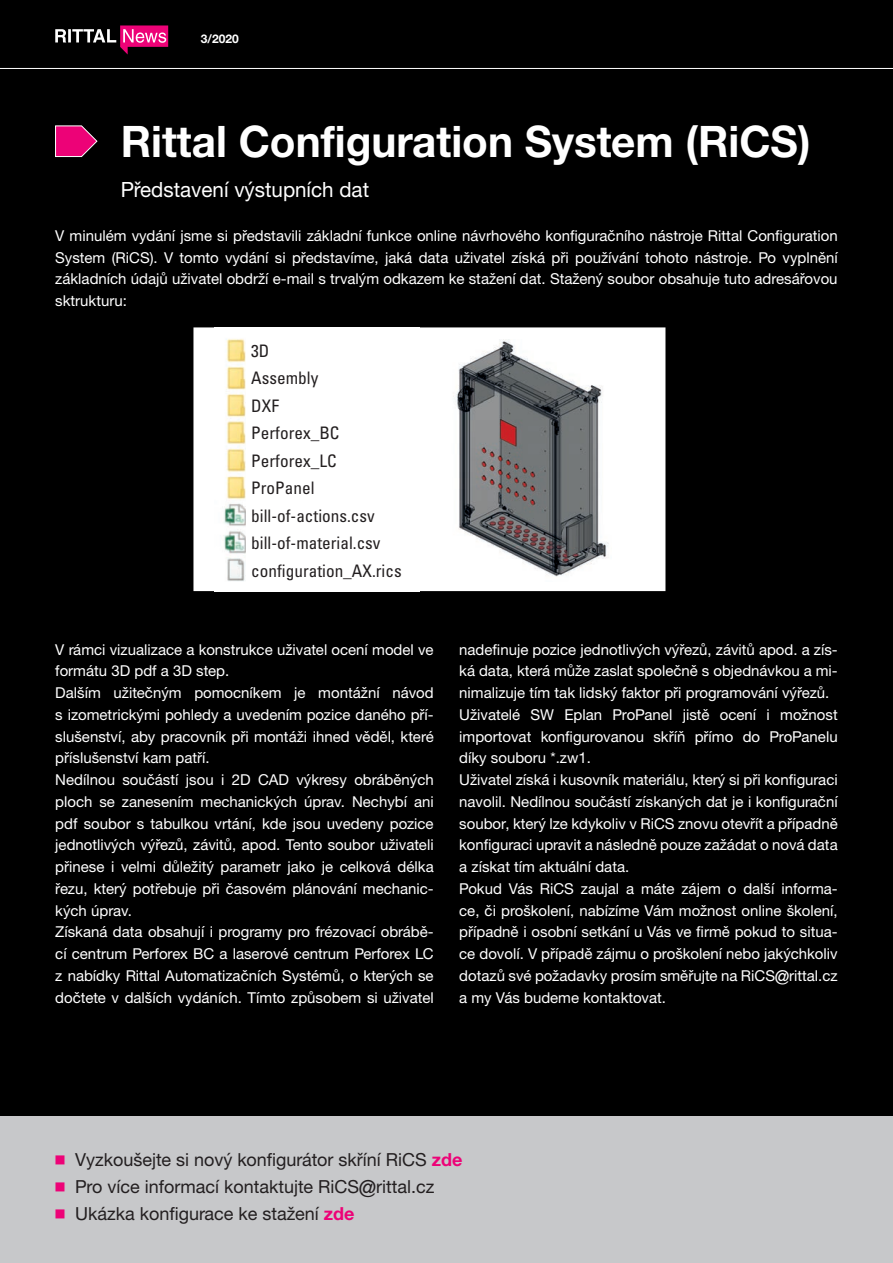
<style>
.page{position:relative;width:893px;height:1263px;background:#000}
.page>*{position:absolute;margin:0;border:0;box-sizing:border-box;transform-origin:0 0}
.t1{font:700 43.5px "Neue Helvetica For Rittal";color:#fff}
.t2{font:21px "Neue Helvetica For Rittal";color:#fff}
.t3{font:18px/27px "Neue Helvetica For Rittal";color:#231f20}
.t4{font:condensed 17.25px/27.5px "Univers CE";color:#231f20}
.t5{font:15px/21.8px "Neue Helvetica For Rittal";color:#fff}
.t6{font:700 12px "Neue Helvetica For Rittal";color:#fff}
.s1{color:#ed0277}
.s2{font-weight:700;color:#ed0277}
</style>
<div class="page">
<hr style="left:0;top:68px;width:893px;height:1px;background:#fff">
<svg style="left:55px;top:25px;width:113px;height:30px"></svg>
<div style="left:0;top:1116px;width:893px;height:147px;background:#c7c8ca"></div>
<svg style="left:55px;top:125px;width:43px;height:32px"></svg>
<div style="left:193px;top:327px;width:472px;height:264px;background:#fff;border:2px solid #fff"></div>
<img style="left:453px;top:339px;width:156px;height:238px">
<img style="left:215px;top:327px;width:204px;height:264px">
<div style="left:247px;top:334px;width:158px;height:250px;background:#fff"></div>
<p class="t6" style="left:201px;top:32px;width:39px">3/2020</p>
<h1 class="t1" style="left:121px;top:114px;width:691px">Rittal Configuration System (RiCS)</h1>
<h2 class="t2" style="left:121px;top:176px;width:250px">Představení výstupních dat</h2>
<p class="t5" style="left:55px;top:225px;width:784px;text-align:justify">V minulém vydání jsme si představili základní funkce online návrhového konfiguračního nástroje Rittal Configuration System (RiCS). V tomto vydání si představíme, jaká data uživatel získá při používání tohoto nástroje. Po vyplnění základních údajů uživatel obdrží e-mail s trvalým odkazem ke stažení dat. Stažený soubor obsahuje tuto adresářovou sktrukturu:</p>
<p class="t4" style="left:251px;top:337px;width:152px">3D<br>Assembly<br>DXF<br>Perforex_BC<br>Perforex_LC<br>ProPanel bill-of-actions.csv bill-of-material.csv configuration_AX.rics</p>
<p class="t5" style="left:55px;top:638px;width:380px">V rámci vizualizace a konstrukce uživatel ocení model ve formátu 3D pdf a 3D step.<br>Dalším užitečným pomocníkem je montážní návod s izometrickými pohledy a uvedením pozice daného pří&shy;slušenství, aby pracovník při montáži ihned věděl, které příslušenství kam patří.<br>Nedílnou součástí jsou i 2D CAD výkresy obráběných ploch se zanesením mechanických úprav. Nechybí ani pdf soubor s tabulkou vrtání, kde jsou uvedeny pozice jednotlivých výřezů, závitů, apod. Tento soubor uživateli přinese i velmi důležitý parametr jako je celková délka řezu, který potřebuje při časovém plánování mechanic&shy;kých úprav.<br>Získaná data obsahují i programy pro frézovací obrábě&shy;cí centrum Perforex BC a laserové centrum Perforex LC z nabídky Rittal Automatizačních Systémů, o kterých se dočtete v dalších vydáních. Tímto způsobem si uživatel</p>
<p class="t5" style="left:459px;top:638px;width:380px">nadefinuje pozice jednotlivých výřezů, závitů apod. a zís&shy;ká data, která může zaslat společně s objednávkou a mi&shy;nimalizuje tím tak lidský faktor při programování výřezů.<br>Uživatelé SW Eplan ProPanel jistě ocení i možnost importovat konfigurovanou skříň přímo do ProPanelu díky souboru *.zw1.<br>Uživatel získá i kusovník materiálu, který si při konfiguraci navolil. Nedílnou součástí získaných dat je i konfigurační soubor, který lze kdykoliv v RiCS znovu otevřít a případně konfiguraci upravit a následně pouze zažádat o nová data a získat tím aktuální data.<br>Pokud Vás RiCS zaujal a máte zájem o další informa&shy;ce, či proškolení, nabízíme Vám možnost online školení, případně i osobní setkání u Vás ve firmě pokud to situa&shy;ce dovolí. V případě zájmu o proškolení nebo jakýchkoliv dotazů své požadavky prosím směřujte na RiCS@rittal.cz a my Vás budeme kontaktovat.</p>
<p class="t3" style="left:55px;top:1146px;width:409px"><span class="s1">◾</span> Vyzkoušejte si nový konfigurátor skříní RiCS <span class="s2">zde </span><span class="s1">◾</span> Pro více informací kontaktujte RiCS@rittal.cz<br><span class="s1">◾</span> Ukázka konfigurace ke stažení <span class="s2">zde</span></p>
</div>
